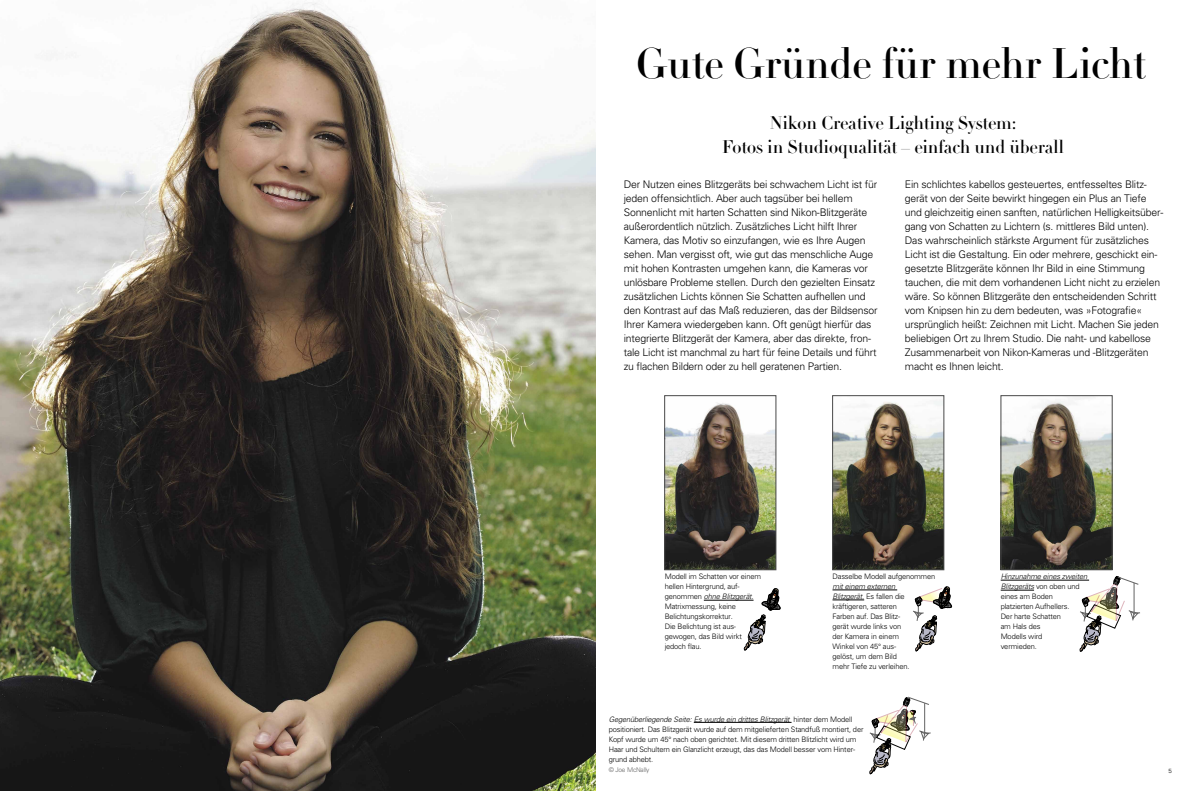
<style>
.page{position:relative;width:1191px;height:791px;background:#fff}
.page>*{position:absolute;margin:0;border:0;box-sizing:border-box;transform-origin:0 0}
.t1{font:42px "Didot LH Headline";letter-spacing:-.015em;color:#000}
.t2{font:18px/24px "Didot LH Headline";letter-spacing:-.015em;color:#000;text-align:center}
.t3{font:300 10.5px/14px "Univers";letter-spacing:-.02em;color:#000}
.t4{font:300 7.5px/10px "Univers";letter-spacing:-.02em;color:#000}
.t5{font:300 6.5px "Univers";letter-spacing:-.025em;color:#636363}
.t6{font:300 6px "Univers";color:#000}
.s1{font-style:italic}
</style>
<div class="page">
<img style="left:0;top:2px;width:595px;height:789px">
<img style="left:666px;top:403px;width:108px;height:165px">
<div style="left:664px;top:395px;width:112px;height:175px;border:1px solid #484848"></div>
<img style="left:834px;top:401px;width:108px;height:167px">
<div style="left:832px;top:395px;width:112px;height:175px;border:1px solid #484848"></div>
<img style="left:1002px;top:397px;width:108px;height:171px">
<div style="left:1000px;top:395px;width:112px;height:175px;border:1px solid #484848"></div>
<svg style="left:744px;top:588px;width:36px;height:63px"></svg>
<svg style="left:913px;top:586px;width:39px;height:66px"></svg>
<svg style="left:1079px;top:576px;width:61px;height:76px"></svg>
<svg style="left:869px;top:696px;width:62px;height:79px"></svg>
<hr style="left:704px;top:600px;width:49px;height:1px;background:#000">
<hr style="left:694px;top:722px;width:97px;height:1px;background:#000">
<hr style="left:832px;top:590px;width:65px;height:1px;background:#000">
<hr style="left:832px;top:600px;width:32px;height:1px;background:#000">
<hr style="left:1000px;top:580px;width:89px;height:1px;background:#000">
<hr style="left:1000px;top:590px;width:34px;height:1px;background:#000">
<h1 class="t1" style="left:636px;top:39px;width:512px">Gute Gründe für mehr Licht</h1>
<h2 class="t2" style="left:722px;top:111px;width:343px">Nikon Creative Lighting System:<br>Fotos in Studioqualität – einfach und überall</h2>
<p class="t3" style="left:624px;top:177px;width:255px">Der Nutzen eines Blitzgeräts bei schwachem Licht ist für jeden offensichtlich. Aber auch tagsüber bei hellem Sonnenlicht mit harten Schatten sind Nikon-Blitzgeräte außerordentlich nützlich. Zusätzliches Licht hilft Ihrer Kamera, das Motiv so einzufangen, wie es Ihre Augen sehen. Man vergisst oft, wie gut das menschliche Auge mit hohen Kontrasten umgehen kann, die Kameras vor unlösbare Probleme stellen. Durch den gezielten Einsatz zusätzlichen Lichts können Sie Schatten aufhellen und den Kontrast auf das Maß reduzieren, das der Bildsensor Ihrer Kamera wiedergeben kann. Oft genügt hierfür das integrierte Blitzgerät der Kamera, aber das direkte, fron&shy;tale Licht ist manchmal zu hart für feine Details und führt zu flachen Bildern oder zu hell geratenen Partien.</p>
<p class="t3" style="left:905px;top:177px;width:260px">Ein schlichtes kabellos gesteuertes, entfesseltes Blitz&shy;gerät von der Seite bewirkt hingegen ein Plus an Tiefe und gleichzeitig einen sanften, natürlichen Helligkeitsüber&shy;gang von Schatten zu Lichtern (s. mittleres Bild unten).<br>Das wahrscheinlich stärkste Argument für zusätzliches Licht ist die Gestaltung. Ein oder mehrere, geschickt ein&shy;gesetzte Blitzgeräte können Ihr Bild in eine Stimmung tauchen, die mit dem vorhandenen Licht nicht zu erzielen wäre. So können Blitzgeräte den entscheidenden Schritt vom Knipsen hin zu dem bedeuten, was »Fotografie« ursprünglich heißt: Zeichnen mit Licht. Machen Sie jeden beliebigen Ort zu Ihrem Studio. Die naht- und kabellose Zusammenarbeit von Nikon-Kameras und -Blitzgeräten macht es Ihnen leicht.</p>
<p class="t4" style="left:664px;top:572px;width:98px">Modell im Schatten vor einem hellen Hintergrund, auf&shy;genommen <span class="s1">ohne Blitzgerät.<br></span>Matrixmessung, keine<br>Belichtungskorrektur.<br>Die Belichtung ist aus&shy;gewogen, das Bild wirkt jedoch flau.</p>
<p class="t4" style="left:832px;top:571px;width:104px">Dasselbe Modell aufgenommen</p>
<p class="t4" style="left:832px;top:581px;width:78px"><span class="s1">mit einem externen<br>Blitzgerät.</span> Es fallen die kräftigeren, satteren<br>Farben auf. Das Blitz&shy;gerät wurde links von der Kamera in einem<br>Winkel von 45° aus&shy;gelöst, um dem Bild mehr Tiefe zu verleihen.</p>
<p class="t4" style="left:1000px;top:572px;width:88px"><span class="s1">Hinzunahme eines zweiten<br>Blitzgeräts</span> von oben und eines am Boden platzierten Aufhellers.<br>Der harte Schatten<br>am Hals des<br>Modells wird<br>vermieden.</p>
<p class="t4" style="left:609px;top:714px;width:256px"><span class="s1">Gegenüberliegende Seite: Es wurde ein drittes Blitzgerät</span> hinter dem Modell positioniert. Das Blitzgerät wurde auf dem mitgelieferten Standfuß montiert, der Kopf wurde um 45° nach oben gerichtet. Mit diesem dritten Blitzlicht wird um Haar und Schultern ein Glanzlicht erzeugt, das das Modell besser vom Hinter&shy;grund abhebt.</p>
<p class="t5" style="left:609px;top:766px;width:42px">© Joe McNally</p>
<p class="t6" style="left:1168px;top:768px;width:5px">5</p>
</div>
